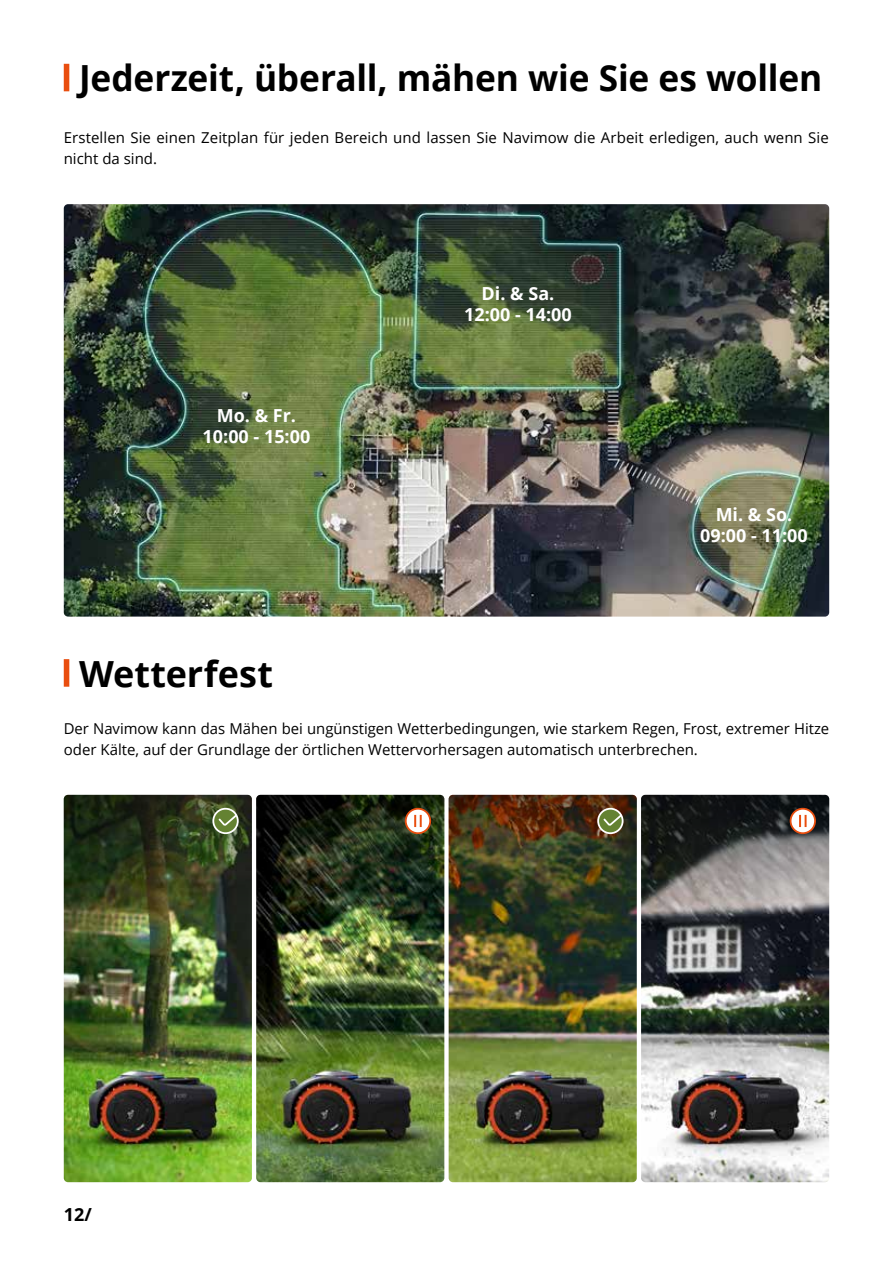
<style>
.page{position:relative;width:893px;height:1263px;background:#fff}
.page>*{position:absolute;margin:0;border:0;box-sizing:border-box;transform-origin:0 0}
.t1{font:700 36px "Open Sans";letter-spacing:-.005em;color:#000}
.t2{font:700 18px/21px "Open Sans";color:#fff;text-align:center}
.t3{font:700 18px "Open Sans";color:#000}
.t4{font:15px/21px "Open Sans";color:#000}
</style>
<div class="page">
<div style="left:64px;top:64px;width:5px;height:27px;background:#e94e0f"></div>
<div style="left:64px;top:659px;width:5px;height:28px;background:#e94e0f"></div>
<img style="left:64px;top:204px;width:765px;height:413px">
<img style="left:64px;top:795px;width:188px;height:387px">
<img style="left:256px;top:795px;width:188px;height:387px">
<img style="left:449px;top:795px;width:188px;height:387px">
<img style="left:641px;top:795px;width:188px;height:387px">
<img style="left:64px;top:795px;width:188px;height:135px;border-radius:4px">
<img style="left:256px;top:795px;width:188px;height:135px;border-radius:4px">
<img style="left:449px;top:795px;width:188px;height:135px;border-radius:4px">
<svg style="left:641px;top:795px;width:188px;height:135px;background:#565556"></svg>
<div style="left:406px;top:809px;width:24px;height:24px;background:#fff;border-radius:50%"></div>
<div style="left:405px;top:808px;width:26px;height:26px;border:2px solid #e94e0f;border-radius:50%"></div>
<svg style="left:414px;top:815px;width:8px;height:12px"></svg>
<div style="left:791px;top:809px;width:24px;height:24px;background:#fff;border-radius:50%"></div>
<div style="left:790px;top:808px;width:26px;height:26px;border:2px solid #e94e0f;border-radius:50%"></div>
<svg style="left:799px;top:815px;width:8px;height:12px"></svg>
<svg style="left:213px;top:809px;width:25px;height:24px"></svg>
<div style="left:212px;top:808px;width:27px;height:26px;border:2px solid #fff;border-radius:50%"></div>
<svg style="left:217px;top:812px;width:22px;height:15px"></svg>
<svg style="left:598px;top:809px;width:25px;height:24px"></svg>
<div style="left:597px;top:808px;width:26px;height:26px;border:2px solid #fff;border-radius:50%"></div>
<svg style="left:601px;top:812px;width:23px;height:15px"></svg>
<h1 class="t1" style="left:79px;top:53px;width:745px">Jederzeit, überall, mähen wie Sie es wollen</h1>
<p class="t4" style="left:64px;top:127px;width:766px">Erstellen Sie einen Zeitplan für jeden Bereich und lassen Sie Navimow die Arbeit erledigen, auch wenn Sie nicht da sind.</p>
<p class="t2" style="left:203px;top:404px;width:109px">Mo. &amp; Fr.<br>10:00 - 15:00</p>
<h1 class="t1" style="left:79px;top:648px;width:195px">Wetterfest</h1>
<p class="t2" style="left:464px;top:282px;width:109px">Di. &amp; Sa.<br>12:00 - 14:00</p>
<p class="t2" style="left:700px;top:503px;width:109px">Mi. &amp; So.<br>09:00 - 11:00</p>
<p class="t4" style="left:64px;top:718px;width:767px">Der Navimow kann das Mähen bei ungünstigen Wetterbedingungen, wie starkem Regen, Frost, extremer Hitze oder Kälte, auf der Grundlage der örtlichen Wettervorhersagen automatisch unterbrechen.</p>
<p class="t3" style="left:64px;top:1202px;width:29px">12/</p>
</div>
